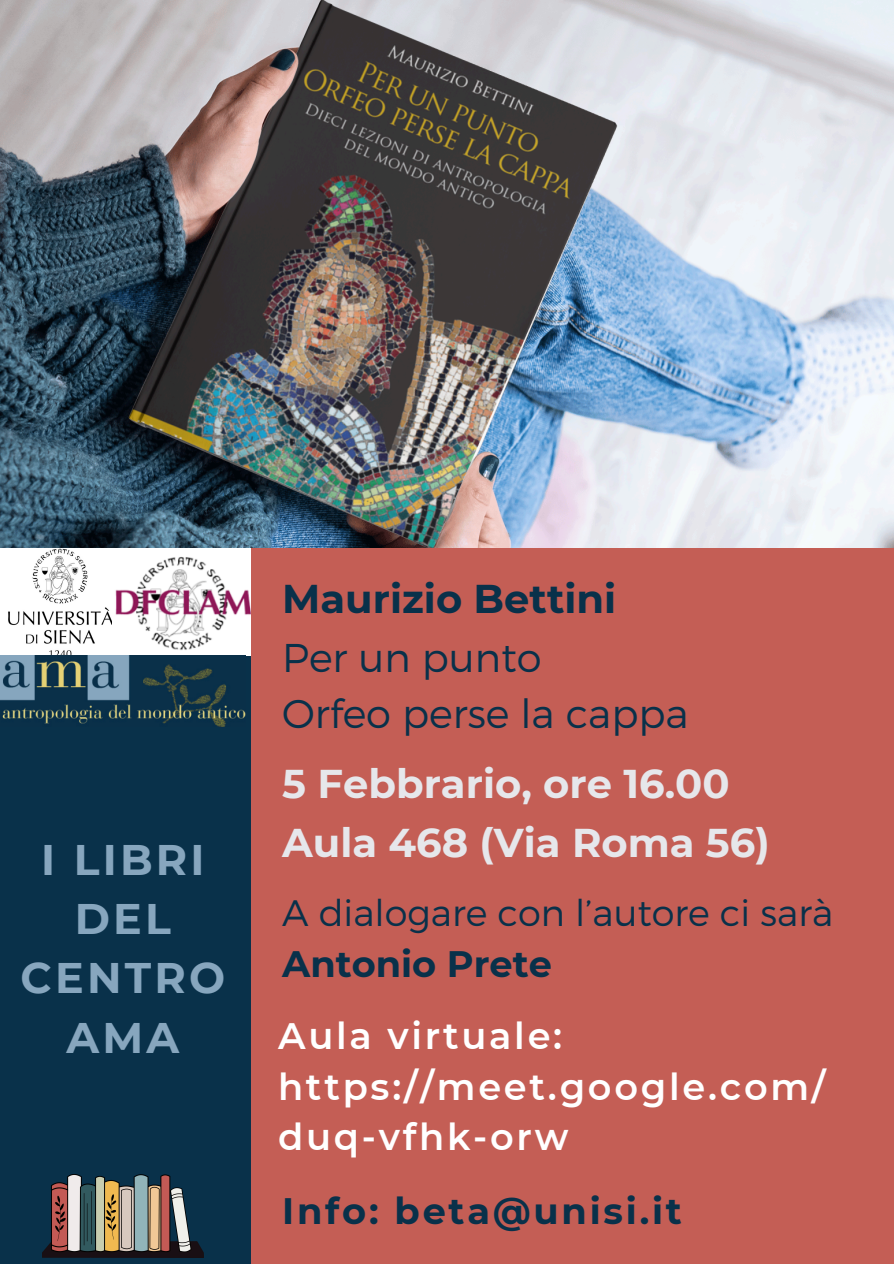
<style>
.page{position:relative;width:894px;height:1264px;background:#fff}
.page>*{position:absolute;margin:0;border:0;box-sizing:border-box;transform-origin:0 0}
.t1{font:700 42.75px/59.2px "Montserrat";letter-spacing:.075em;color:#87a6be;text-align:center}
.t2{font:300 40.05px/57.3px "Montserrat";color:#09314a}
.t3{font:700 40.05px/58.7px "Montserrat";color:#e6e7eb}
.t4{font:600 36.75px/50.6px "Montserrat";letter-spacing:.075em;color:#fff}
.t5{font:300 36.75px "Montserrat";color:#09314a}
.t6{font:700 36.75px "Montserrat";letter-spacing:.075em;color:#09314a}
.t7{font:700 36.75px "Montserrat";color:#09314a}
.s1{font-weight:700}
</style>
<div class="page">
<img style="left:0;top:0;width:893px;height:549px">
<div style="left:0;top:573px;width:251px;height:690px;background:#09314a"></div>
<img style="left:0;top:549px;width:251px;height:106px">
<img style="left:0;top:655px;width:245px;height:71px">
<img style="left:43px;top:1174px;width:160px;height:83px">
<div style="left:251px;top:549px;width:642px;height:714px;background:#c45e55"></div>
<p class="t1" style="left:21px;top:829px;width:206px">I LIBRI<br>DEL<br>CENTRO<br>AMA</p>
<p class="t2" style="left:282px;top:568px;width:408px"><span class="s1">Maurizio Bettini<br></span>Per un punto<br>Orfeo perse la cappa</p>
<p class="t3" style="left:282px;top:754px;width:489px">5 Febbrario, ore 16.00<br>Aula 468 (Via Roma 56)</p>
<p class="t5" style="left:282px;top:888px;width:552px">A dialogare con l’autore ci sarà</p>
<h3 class="t7" style="left:282px;top:941px;width:271px">Antonio Prete</h3>
<h2 class="t4" style="left:278px;top:1010px;width:549px">Aula virtuale: https://meet.google.com/ duq-vfhk-orw</h2>
<p class="t6" style="left:282px;top:1187px;width:401px">Info: beta@unisi.it</p>
</div>
